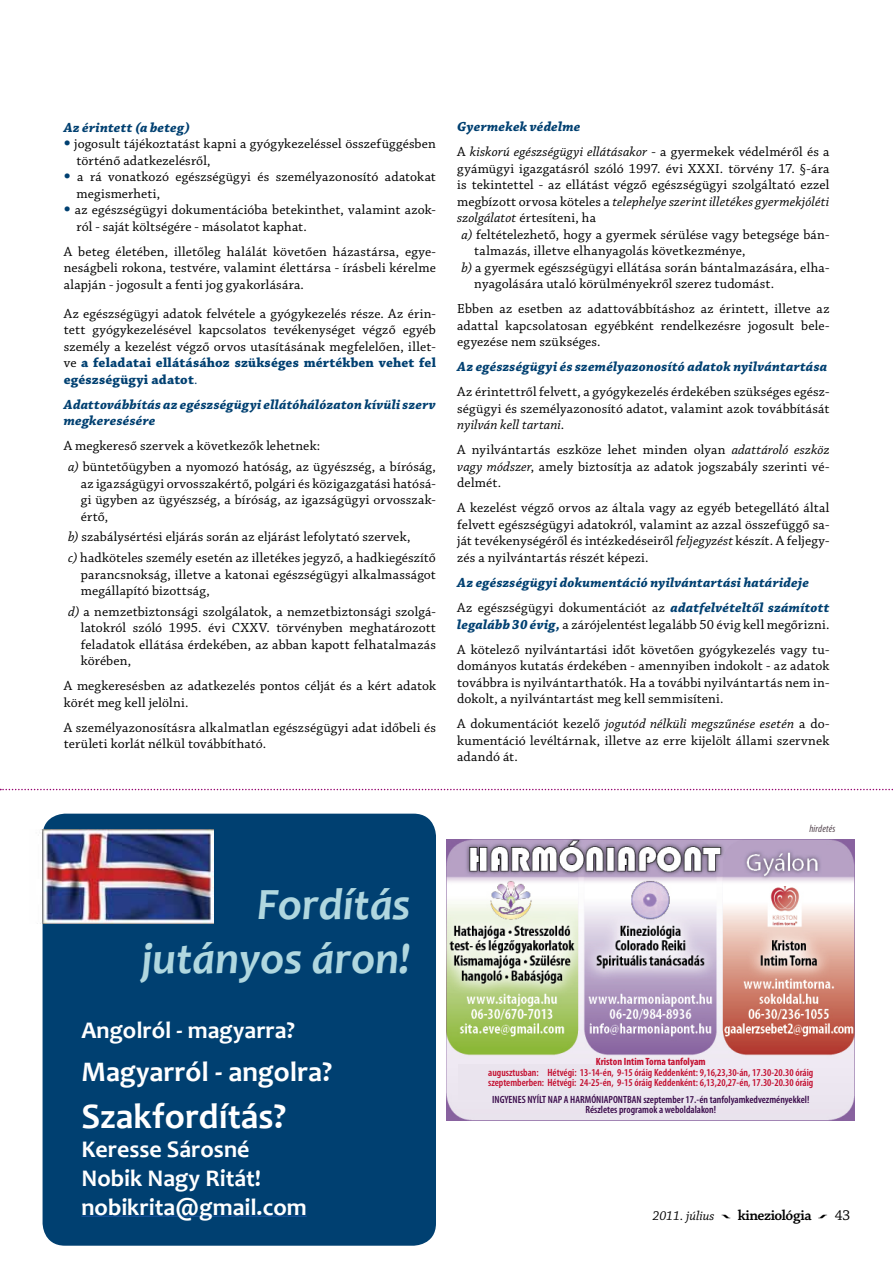
<style>
.page{position:relative;width:893px;height:1263px;background:#fff}
.page>*{position:absolute;margin:0;border:0;box-sizing:border-box;transform-origin:0 0}
.t1{font:italic 700 45px/54px "Candara";color:#b0d7df;text-align:right}
.t2{font:700 36px "Candara";color:#fff}
.t3{font:700 28.5px "Candara";color:#fff}
.t4{font:700 24px/28.8px "Candara";color:#fff}
.t5{font:600 15px "Chaparral Pro";letter-spacing:-.03em;color:#000}
.t6{font:13.8px/16.5px "Chaparral Pro";letter-spacing:.01em;color:#000;text-align:justify}
.t7{font:italic 700 13.8px/16.5px "Chaparral Pro";letter-spacing:.015em;color:#004071}
.t8{font:italic 13.8px/25px "Chaparral Pro";letter-spacing:.01em;color:#000}
.t9{font:600 condensed 10.5px/10.5px "Myriad Pro";color:#c30d2e}
.t10{font:600 condensed 10.5px/10.5px "Myriad Pro";color:#390a4a;text-align:center}
.t11{font:700 condensed 10.5px "Myriad Pro";color:#c30d2e}
.t12{font:italic condensed 10.5px "Myriad Pro";letter-spacing:.015em;color:#584952}
.s1{font-family:"Trade Gothic LT";color:#004071}
.s2{font-weight:700;color:#004071}
.s3{color:#004071}
.s4{font-style:italic}
.s5{font-style:normal}
.s6{font-weight:400;font-style:normal;color:#000}
.s7{font-weight:700;font-style:italic;color:#004071}
.s8{font-weight:400;font-style:italic;font-size:13.5px}
.s9{font-weight:400}
</style>
<div class="page">
<img style="left:447px;top:839px;width:408px;height:281px">
<div style="left:458px;top:1064px;width:144px;height:35px;background:#eae4ee"></div>
<div style="left:43px;top:814px;width:393px;height:432px;background:#004071;border-radius:22px"></div>
<hr style="left:81px;top:1216px;width:226px;height:1px;background:#1e54a5">
<img style="left:40px;top:829px;width:173px;height:95px">
<svg style="left:0;top:789px;width:893px;height:1px"></svg>
<p class="t7" style="left:64px;top:120px;width:128px">Az érintett (a beteg)</p>
<p class="t6" style="left:77px;top:136px;width:361px;text-indent:-13px"><span class="s1">•</span> jogosult tájékoztatást kapni a gyógykezeléssel összefüggésben történő adatkezelésről,</p>
<p class="t6" style="left:77px;top:169px;width:361px;text-indent:-13px"><span class="s1">•</span> a rá vonatkozó egészségügyi és személyazonosító adatokat megismerheti,</p>
<p class="t6" style="left:77px;top:202px;width:361px;text-indent:-13px"><span class="s1">•</span> az egészségügyi dokumentációba betekinthet, valamint azok&shy;ról - saját költségére - másolatot kaphat.</p>
<p class="t6" style="left:64px;top:243px;width:374px">A beteg életében, illetőleg halálát követően házastársa, egye&shy;neságbeli rokona, testvére, valamint élettársa - írásbeli kérelme alapján - jogosult a fenti jog gyakorlására.</p>
<p class="t6" style="left:64px;top:306px;width:374px">Az egészségügyi adatok felvétele a gyógykezelés része. Az érin&shy;tett gyógykezelésével kapcsolatos tevékenységet végző egyéb személy a kezelést végző orvos utasításának megfelelően, illet&shy;ve <span class="s2">a feladatai ellátásához szükséges mértékben vehet fel egészségügyi adatot</span><span class="s3">.</span></p>
<p class="t7" style="left:64px;top:397px;width:374px">Adattovábbítás az egészségügyi ellátóhálózaton kívüli szerv megkeresésére</p>
<p class="t6" style="left:68px;top:436px;width:369px;line-height:20.7px;text-indent:-4px">A megkereső szervek a következők lehetnek:<br><span class="s4">a)</span> büntetőügyben a nyomozó hatóság, az ügyészség, a bíróság,</p>
<p class="t6" style="left:81px;top:475px;width:357px">az igazságügyi orvosszakértő, polgári és közigazgatási hatósá&shy;gi ügyben az ügyészség, a bíróság, az igazságügyi orvosszak&shy;értő,</p>
<p class="t6" style="left:68px;top:527px;width:369px;line-height:20.7px"><span class="s4">b)</span> szabálysértési eljárás során az eljárást lefolytató szervek,<br><span class="s4">c)</span> hadköteles személy esetén az illetékes jegyző, a hadkiegészítő</p>
<p class="t6" style="left:81px;top:566px;width:357px">parancsnokság, illetve a katonai egészségügyi alkalmasságot megállapító bizottság,</p>
<p class="t6" style="left:81px;top:604px;width:357px;text-indent:-13px"><span class="s4">d)</span> a nemzetbiztonsági szolgálatok, a nemzetbiztonsági szolgá&shy;latokról szóló 1995. évi CXXV. törvényben meghatározott feladatok ellátása érdekében, az abban kapott felhatalmazás körében,</p>
<p class="t6" style="left:64px;top:678px;width:374px">A megkeresésben az adatkezelés pontos célját és a kért adatok körét meg kell jelölni.</p>
<p class="t6" style="left:64px;top:720px;width:374px">A személyazonosításra alkalmatlan egészségügyi adat időbeli és területi korlát nélkül továbbítható.</p>
<p class="t8" style="left:457px;top:115px;width:374px"><span class="s2">Gyermekek védelme<br></span><span class="s5">A</span> kiskorú egészségügyi ellátásakor <span class="s5">- a gyermekek védelméről és a</span></p>
<p class="t6" style="left:457px;top:161px;width:374px">gyámügyi igazgatásról szóló 1997. évi XXXI. törvény 17. §-ára</p>
<p class="t6" style="left:457px;top:177px;width:374px">is tekintettel - az ellátást végző egészségügyi szolgáltató ezzel</p>
<p class="t8" style="left:457px;top:190px;width:374px"><span class="s5">megbízott orvosa köteles a</span> telephelye szerint illetékes gyermekjóléti</p>
<p class="t6" style="left:457px;top:210px;width:140px"><span class="s4">szolgálatot</span> értesíteni, ha</p>
<p class="t6" style="left:461px;top:227px;width:369px"><span class="s4">a)</span> feltételezhető, hogy a gyermek sérülése vagy betegsége bán-</p>
<p class="t6" style="left:474px;top:243px;width:273px">talmazás, illetve elhanyagolás következménye,</p>
<p class="t6" style="left:461px;top:260px;width:369px"><span class="s4">b)</span> a gyermek egészségügyi ellátása során bántalmazására, elha-</p>
<p class="t6" style="left:474px;top:276px;width:301px">nyagolására utaló körülményekről szerez tudomást.</p>
<p class="t6" style="left:457px;top:301px;width:374px">Ebben az esetben az adattovábbításhoz az érintett, illetve az adattal kapcsolatosan egyébként rendelkezésre jogosult bele&shy;egyezése nem szükséges.</p>
<p class="t7" style="left:457px;top:359px;width:371px">Az egészségügyi és személyazonosító adatok nyilvántartása</p>
<p class="t6" style="left:457px;top:384px;width:374px">Az érintettről felvett, a gyógykezelés érdekében szükséges egész&shy;ségügyi és személyazonosító adatot, valamint azok továbbítását <span class="s4">nyilván kell tartani</span>.</p>
<p class="t6" style="left:457px;top:442px;width:374px">A nyilvántartás eszköze lehet minden olyan <span class="s4">adattároló eszköz vagy módszer</span>, amely biztosítja az adatok jogszabály szerinti vé&shy;delmét.</p>
<p class="t6" style="left:457px;top:500px;width:374px">A kezelést végző orvos az általa vagy az egyéb betegellátó által felvett egészségügyi adatokról, valamint az azzal összefüggő sa&shy;ját tevékenységéről és intézkedéseiről <span class="s4">feljegyzést</span> készít. A feljegy&shy;zés a nyilvántartás részét képezi.</p>
<p class="t7" style="left:457px;top:571px;width:374px;line-height:25px">Az egészségügyi dokumentáció nyilvántartási határideje<br><span class="s6">Az egészségügyi dokumentációt az</span> adatfelvételtől számított</p>
<p class="t6" style="left:457px;top:612px;width:374px;line-height:25px"><span class="s7">legalább 30 évig,</span> a zárójelentést legalább 50 évig kell megőrizni.<br>A kötelező nyilvántartási időt követően gyógykezelés vagy tu-</p>
<p class="t6" style="left:457px;top:658px;width:374px">dományos kutatás érdekében - amennyiben indokolt - az adatok továbbra is nyilvántarthatók. Ha a további nyilvántartás nem in&shy;dokolt, a nyilvántartást meg kell semmisíteni.</p>
<p class="t6" style="left:457px;top:716px;width:374px">A dokumentációt kezelő <span class="s4">jogutód nélküli megszűnése esetén</span> a do&shy;kumentáció levéltárnak, illetve az erre kijelölt állami szervnek adandó át.</p>
<h1 class="t1" style="left:142px;top:877px;width:270px">Fordítás jutányos áron!</h1>
<h3 class="t4" style="left:81px;top:1016px;width:215px">Angolról - magyarra?</h3>
<h3 class="t3" style="left:81px;top:1054px;width:252px">Magyarról - angolra?</h3>
<h2 class="t2" style="left:81px;top:1095px;width:206px">Szakfordítás?</h2>
<h3 class="t4" style="left:81px;top:1135px;width:227px">Keresse Sárosné<br>Nobik Nagy Ritát! nobikrita@gmail.com</h3>
<p class="t12" style="left:809px;top:822px;width:27px">hirdetés</p>
<p class="t11" style="left:596px;top:1055px;width:111px">Kriston Intim Torna tanfolyam</p>
<p class="t9" style="left:488px;top:1067px;width:327px">augusztusban: Hétvégi: 13-14-én, 9-15 óráig Keddenként: 9,16,23,30-án, 17.30-20.30 óráig szeptemberben: Hétvégi: 24-25-én, 9-15 óráig Keddenként: 6,13,20,27-én, 17.30-20.30 óráig</p>
<p class="t10" style="left:492px;top:1094px;width:319px">INGYENES NYÍLT NAP A HARMÓNIAPONTBAN szeptember 17.-én tanfolyamkedvezményekkel!<br>Részletes programok a weboldalakon!</p>
<p class="t5" style="left:652px;top:1207px;width:199px"><span class="s8">2011. július</span> <span class="s9">r</span> kineziológia <span class="s9">s 43</span></p>
</div>
